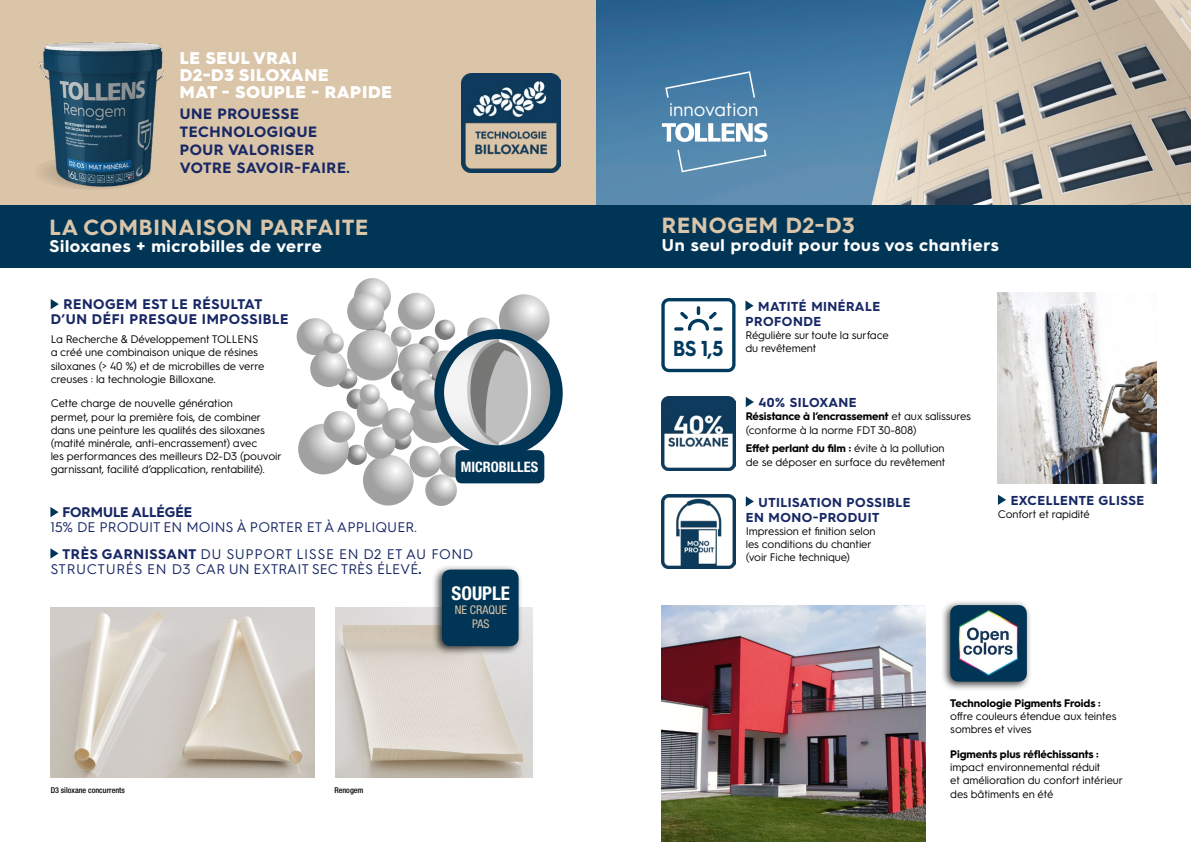
<style>
.page{position:relative;width:1191px;height:842px;background:#fff}
.page>*{position:absolute;margin:0;border:0;box-sizing:border-box;transform-origin:0 0}
.t1{font:700 22px "Hurme Geometric Sans 3";letter-spacing:.04em;color:#dbc5a9}
.t2{font:700 21.7px "Hurme Geometric Sans 3";color:#003a5d;scale:.89 1}
.t3{font:700 condensed 19px "Helvetica Neue";color:#fff}
.t4{font:18.6px "Hurme Geometric Sans 3";color:#fff}
.t5{font:700 17px "Hurme Geometric Sans 3";letter-spacing:.04em;color:#fff}
.t6{font:900 17px/17px "Hurme Geometric Sans 3";letter-spacing:.04em;color:#fff}
.t7{font:700 15px/18px "Hurme Geometric Sans 3";letter-spacing:.04em;color:#182865}
.t8{font:700 condensed 14.4px "Helvetica Neue";color:#fff}
.t9{font:14px/26.3px "Hurme Geometric Sans 3";color:#182865}
.t10{font:700 14px/15px "Hurme Geometric Sans 3";letter-spacing:.04em;color:#182865}
.t11{font:700 14px "Hurme Geometric Sans 3";color:#182865}
.t12{font:700 13px/15px "Hurme Geometric Sans 3";letter-spacing:.04em;color:#182865}
.t13{font:condensed 12px/14.4px "Helvetica Neue";color:#dbc5a9;text-align:center}
.t14{font:11px/13.2px "Hurme Geometric Sans 3";letter-spacing:-.01em;color:#000}
.t15{font:700 11px "Hurme Geometric Sans 3";letter-spacing:-.01em;color:#000}
.t16{font:500 condensed 8px "Helvetica Neue";color:#000}
.s1{font-weight:700}
</style>
<div class="page">
<svg style="left:391px;top:370px;width:20px;height:21px"></svg>
<svg style="left:346px;top:389px;width:21px;height:20px"></svg>
<svg style="left:391px;top:429px;width:20px;height:21px"></svg>
<svg style="left:346px;top:445px;width:21px;height:20px"></svg>
<div style="left:431px;top:370px;width:20px;height:21px;background:#797979;border-radius:10px"></div>
<svg style="left:337px;top:368px;width:20px;height:21px"></svg>
<svg style="left:366px;top:316px;width:20px;height:21px"></svg>
<svg style="left:418px;top:336px;width:21px;height:20px"></svg>
<svg style="left:347px;top:330px;width:51px;height:50px;background:#bcbcbc"></svg>
<svg style="left:409px;top:392px;width:51px;height:51px"></svg>
<svg style="left:499px;top:294px;width:50px;height:51px;background:#c1c0c0"></svg>
<svg style="left:363px;top:455px;width:50px;height:50px;background:#bcbbbb"></svg>
<svg style="left:298px;top:424px;width:51px;height:50px;background:#b6b6b5"></svg>
<svg style="left:398px;top:343px;width:37px;height:37px"></svg>
<svg style="left:398px;top:293px;width:37px;height:37px"></svg>
<svg style="left:354px;top:278px;width:37px;height:37px"></svg>
<svg style="left:347px;top:293px;width:37px;height:37px"></svg>
<svg style="left:297px;top:318px;width:37px;height:37px"></svg>
<svg style="left:310px;top:350px;width:37px;height:37px"></svg>
<svg style="left:401px;top:368px;width:32px;height:32px"></svg>
<svg style="left:357px;top:395px;width:31px;height:32px"></svg>
<svg style="left:467px;top:318px;width:32px;height:31px"></svg>
<svg style="left:429px;top:350px;width:32px;height:32px"></svg>
<svg style="left:323px;top:411px;width:32px;height:32px"></svg>
<svg style="left:364px;top:427px;width:31px;height:32px"></svg>
<svg style="left:382px;top:408px;width:31px;height:32px"></svg>
<svg style="left:413px;top:379px;width:32px;height:32px"></svg>
<svg style="left:438px;top:446px;width:32px;height:31px"></svg>
<svg style="left:409px;top:446px;width:32px;height:31px"></svg>
<svg style="left:425px;top:474px;width:32px;height:32px"></svg>
<svg style="left:359px;top:384px;width:21px;height:21px"></svg>
<svg style="left:435px;top:320px;width:20px;height:20px"></svg>
<svg style="left:391px;top:326px;width:20px;height:21px"></svg>
<svg style="left:323px;top:333px;width:21px;height:21px"></svg>
<div style="left:0;top:1px;width:597px;height:224px;background:#dbc5a9"></div>
<img style="left:596px;top:1px;width:595px;height:204px">
<div style="left:0;top:205px;width:1191px;height:63px;background:#003556"></div>
<img style="left:50px;top:608px;width:264px;height:170px">
<img style="left:336px;top:608px;width:197px;height:170px">
<img style="left:38px;top:42px;width:126px;height:148px">
<svg style="left:51px;top:299px;width:8px;height:10px"></svg>
<svg style="left:50px;top:507px;width:9px;height:10px"></svg>
<svg style="left:50px;top:548px;width:9px;height:11px"></svg>
<img style="left:461px;top:74px;width:99px;height:99px">
<svg style="left:661px;top:298px;width:74px;height:74px"></svg>
<img style="left:661px;top:397px;width:74px;height:74px">
<img style="left:661px;top:494px;width:74px;height:75px">
<img style="left:662px;top:605px;width:263px;height:237px">
<img style="left:998px;top:292px;width:159px;height:191px">
<div style="left:940px;top:600px;width:91px;height:91px;background:#000;opacity:.75"></div>
<img style="left:950px;top:605px;width:76px;height:77px">
<div style="left:432px;top:564px;width:91px;height:92px;background:#000;opacity:.75"></div>
<div style="left:442px;top:570px;width:76px;height:76px;background:#003556;border-radius:9px"></div>
<svg style="left:745px;top:301px;width:8px;height:10px"></svg>
<svg style="left:998px;top:495px;width:8px;height:10px"></svg>
<svg style="left:746px;top:397px;width:8px;height:10px"></svg>
<svg style="left:746px;top:496px;width:8px;height:11px"></svg>
<svg style="left:662px;top:70px;width:105px;height:103px;background:#6593b6"></svg>
<div style="left:455px;top:450px;width:89px;height:33px;background:#003556;border-radius:6px"></div>
<div style="left:434px;top:329px;width:129px;height:128px;background:#003556;border-radius:50%"></div>
<svg style="left:444px;top:339px;width:106px;height:106px;background:#d5d6d6"></svg>
<svg style="left:467px;top:339px;width:64px;height:106px;background:#a9acaf"></svg>
<h3 class="t6" style="left:180px;top:49px;width:213px">LE SEUL VRAI<br>D2-D3 SILOXANE<br>MAT - SOUPLE - RAPIDE</h3>
<h3 class="t7" style="left:180px;top:104px;width:171px">UNE PROUESSE<br>TECHNOLOGIQUE<br>POUR VALORISER<br>VOTRE SAVOIR-FAIRE.</h3>
<h1 class="t1" style="left:50px;top:212px;width:320px">LA COMBINAISON PARFAITE</h1>
<h3 class="t5" style="left:50px;top:234px;width:274px">Siloxanes + microbilles de verre</h3>
<p class="t10" style="left:51px;top:296px;width:239px;text-indent:13px">RENOGEM EST LE RÉSULTAT<br>D’UN DÉFI PRESQUE IMPOSSIBLE</p>
<p class="t14" style="left:51px;top:332px;width:215px">La Recherche &amp; Développement TOLLENS a créé une combinaison unique de résines siloxanes (&gt; 40 %) et de microbilles de verre creuses : la technologie Billoxane.</p>
<p class="t14" style="left:51px;top:396px;width:232px">Cette charge de nouvelle génération<br>permet, pour la première fois, de combiner dans une peinture les qualités des siloxanes (matité minérale, anti-encrassement) avec<br>les performances des meilleurs D2-D3 (pouvoir garnissant, facilité d’application, rentabilité).</p>
<p class="t11" style="left:62px;top:503px;width:131px">FORMULE ALLÉGÉE</p>
<p class="t9" style="left:63px;top:513px;width:412px;text-indent:-12px">15% DE PRODUIT EN MOINS À PORTER ET À APPLIQUER.<br><span class="s1">TRÈS GARNISSANT</span> DU SUPPORT LISSE EN D2 ET AU FOND</p>
<p class="t9" style="left:50px;top:555px;width:372px">STRUCTURÉS EN D3 CAR UN EXTRAIT SEC TRÈS ÉLEVÉ<span class="s1">.</span></p>
<h3 class="t8" style="left:461px;top:458px;width:79px">MICROBILLES</h3>
<p class="t16" style="left:51px;top:785px;width:76px">D3 siloxane concurrents</p>
<p class="t16" style="left:334px;top:785px;width:31px">Renogem</p>
<h3 class="t3" style="left:451px;top:581px;width:60px">SOUPLE</h3>
<p class="t13" style="left:455px;top:602px;width:54px">NE CRAQUE<br>PAS</p>
<h3 class="t4" style="left:669px;top:96px;width:91px">innovation</h3>
<h1 class="t1" style="left:662px;top:210px;width:194px">RENOGEM D2-D3</h1>
<h3 class="t5" style="left:662px;top:233px;width:338px">Un seul produit pour tous vos chantiers</h3>
<h2 class="t2" style="left:673px;top:333px;width:58px">BS 1,5</h2>
<p class="t12" style="left:745px;top:298px;width:136px;text-indent:13px">MATITÉ MINÉRALE<br>PROFONDE</p>
<p class="t14" style="left:745px;top:328px;width:145px">Régulière sur toute la surface du revêtement</p>
<p class="t12" style="left:758px;top:394px;width:100px">40% SILOXANE</p>
<p class="t14" style="left:746px;top:409px;width:227px"><span class="s1">Résistance à l’encrassement</span> et aux salissures (conforme à la norme FDT 30-808)</p>
<p class="t14" style="left:746px;top:441px;width:201px"><span class="s1">Effet perlant du film :</span> évite à la pollution de se déposer en surface du revêtement</p>
<p class="t12" style="left:746px;top:494px;width:166px;text-indent:13px">UTILISATION POSSIBLE<br>EN MONO-PRODUIT</p>
<p class="t14" style="left:746px;top:524px;width:131px">Impression et finition selon les conditions du chantier (voir Fiche technique)</p>
<p class="t12" style="left:1010px;top:492px;width:135px">EXCELLENTE GLISSE</p>
<p class="t14" style="left:998px;top:507px;width:93px">Confort et rapidité</p>
<p class="t15" style="left:950px;top:695px;width:152px">Technologie Pigments Froids :</p>
<p class="t14" style="left:950px;top:709px;width:168px">offre couleurs étendue aux teintes sombres et vives</p>
<p class="t15" style="left:950px;top:746px;width:150px">Pigments plus réfléchissants :</p>
<p class="t14" style="left:950px;top:760px;width:174px">impact environnemental réduit<br>et amélioration du confort intérieur des bâtiments en été</p>
</div>
